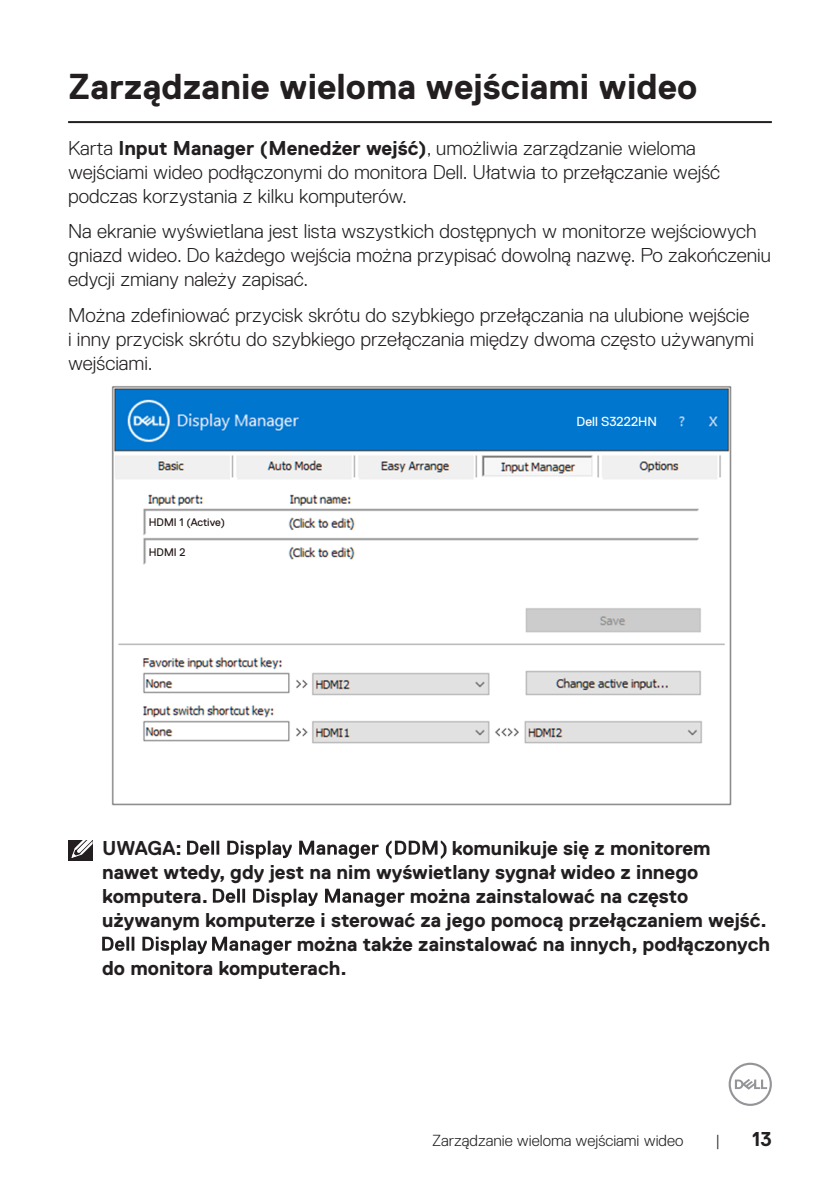
<style>
.page{position:relative;width:840px;height:1191px;background:#fff}
.page>*{position:absolute;margin:0;border:0;box-sizing:border-box;transform-origin:0 0}
.Head_1{font:700 36px "Dell Replica";color:#231f20}
.Paragraph{font:300 20px/24px "Dell Replica";color:#231f20}
.Note{font:700 20px/24px "Dell Replica";color:#231f20}
.t1{font:300 16px "Dell Replica";color:#231f20}
.t2{font:13px "Dell Replica";color:#fff}
.t3{font:11px "Dell Replica";color:#231815}
.t4{font:300 11px "Dell Replica";color:#231815}
.s1{font-weight:700}
</style>
<div class="page">
<svg style="left:728px;top:1062px;width:43px;height:44px"></svg>
<hr style="left:68px;top:121px;width:703px;height:2px;background:#231f20">
<img style="left:111px;top:386px;width:620px;height:420px">
<div style="left:567px;top:412px;width:99px;height:21px;background:#0076ce"></div>
<div style="left:140px;top:566px;width:561px;height:33px;background:#fff"></div>
<div style="left:147px;top:546px;width:86px;height:13px;background:#fff"></div>
<div style="left:147px;top:516px;width:40px;height:13px;background:#fff"></div>
<svg style="left:187px;top:840px;width:259px;height:19px"></svg>
<svg style="left:213px;top:888px;width:191px;height:19px"></svg>
<svg style="left:102px;top:936px;width:189px;height:19px"></svg>
<div style="left:68px;top:840px;width:24px;height:21px;background:#231f20"></div>
<svg style="left:71px;top:840px;width:22px;height:19px"></svg>
<p class="Head_1" style="left:68px;top:66px;width:630px">Zarządzanie wieloma wejściami wideo</p>
<p class="Paragraph" style="left:68px;top:136px;width:653px">Karta <span class="s1">Input Manager (Menedżer wejść)</span>, umożliwia zarządzanie wieloma wejściami wideo podłączonymi do monitora Dell. Ułatwia to przełączanie wejść podczas korzystania z kilku komputerów.</p>
<p class="Paragraph" style="left:68px;top:219px;width:704px">Na ekranie wyświetlana jest lista wszystkich dostępnych w monitorze wejściowych gniazd wideo. Do każdego wejścia można przypisać dowolną nazwę. Po zakończeniu edycji zmiany należy zapisać.</p>
<p class="Paragraph" style="left:68px;top:303px;width:687px">Można zdefiniować przycisk skrótu do szybkiego przełączania na ulubione wejście i inny przycisk skrótu do szybkiego przełączania między dwoma często używanymi wejściami.</p>
<p class="t3" style="left:149px;top:516px;width:78px">HDMI 1 (Active)</p>
<p class="t4" style="left:149px;top:518px;width:23px">VGA</p>
<p class="t3" style="left:149px;top:546px;width:38px">HDMI 2</p>
<p class="t2" style="left:576px;top:414px;width:82px">Dell S3222HN</p>
<p class="Note" style="left:102px;top:836px;width:81px">UWAGA:</p>
<p class="Note" style="left:102px;top:836px;width:609px;text-indent:349px">komunikuje się z monitorem nawet wtedy, gdy jest na nim wyświetlany sygnał wideo z innego komputera.</p>
<p class="Note" style="left:409px;top:884px;width:280px">można zainstalować na często</p>
<p class="Note" style="left:102px;top:908px;width:665px">używanym komputerze i sterować za jego pomocą przełączaniem wejść.</p>
<p class="Note" style="left:296px;top:932px;width:474px">można także zainstalować na innych, podłączonych</p>
<p class="Note" style="left:102px;top:956px;width:246px">do monitora komputerach.</p>
<p class="t1" style="left:432px;top:1131px;width:253px">Zarządzanie wieloma wejściami wideo</p>
<p class="t1" style="left:715px;top:1131px;width:6px">|</p>
<p class="Note" style="left:751px;top:1126px;width:21px">13</p>
</div>
